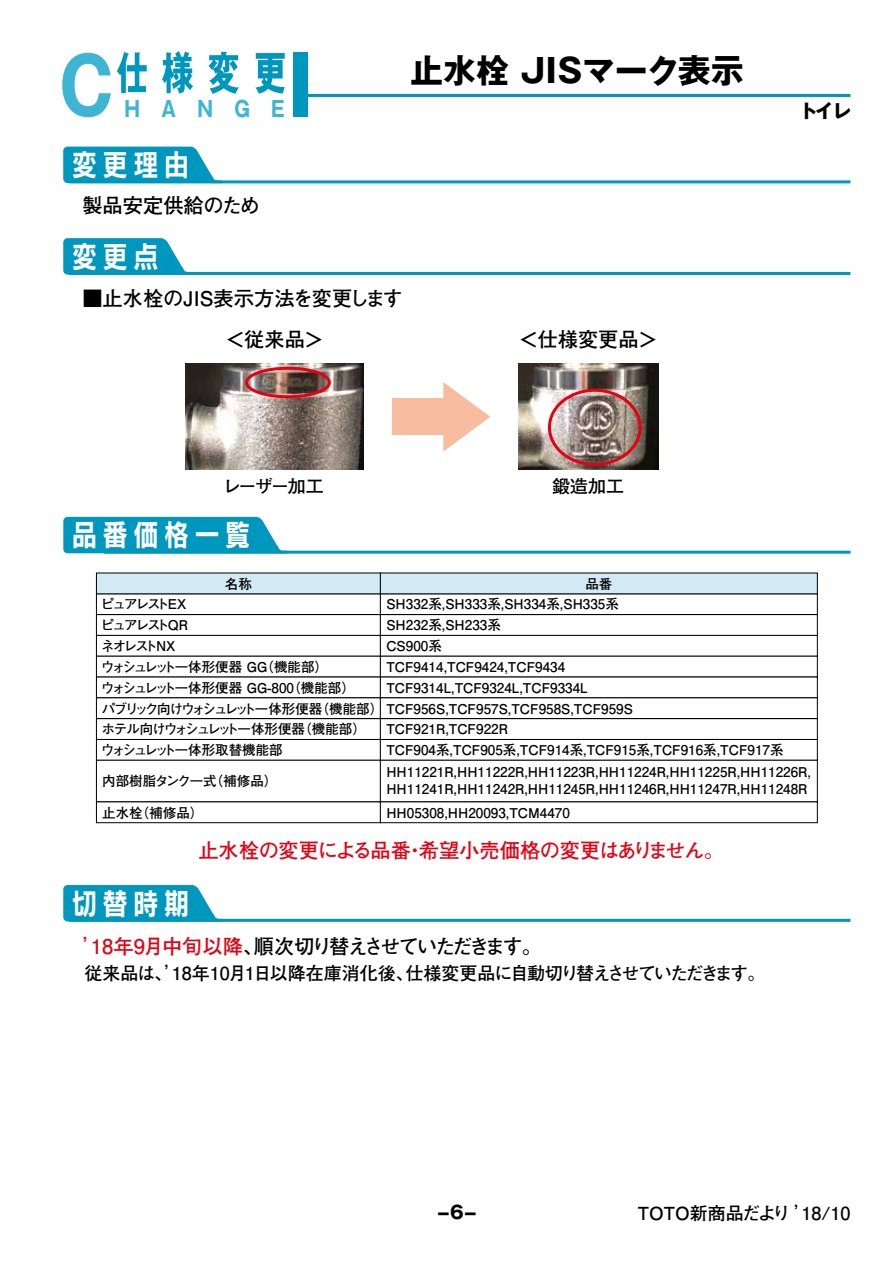
<style>
.page{position:relative;width:893px;height:1263px;background:#fff}
.page>*{position:absolute;margin:0;border:0;box-sizing:border-box;transform-origin:0 0}
.t1{font:700 77.55px "Gothic MB101 Pro";color:#3eb6d3;scale:.86 1}
.t2{font:700 33px "Gothic MB101 Pro";color:#000}
.t3{font:30px "Rodin Pro B";letter-spacing:.2em;color:#fff;scale:.85 1}
.t4{font:700 21.6px "Gothic MB101 Pro";letter-spacing:1.2em;color:#3eb6d3;scale:.83 1}
.t5{font:700 20.25px/41px "Futo Go B101 Pro";color:#000}
.t6{font:700 20.25px "Futo Go B101 Pro";letter-spacing:-.02em;color:#e60012}
.t7{font:700 20.25px "Futo Go B101 Pro";letter-spacing:-.09em;color:#000}
.t8{font:700 18.75px "Gothic MB101 Pro";color:#000}
.t9{font:700 18px "Futo Go B101 Pro";letter-spacing:-.065em;color:#000}
.t10{font:700 18px "Futo Go B101 Pro";letter-spacing:-.095em;color:#000}
.t11{font:700 18px "Gothic MB101 Pro";color:#000;scale:2 1}
.t12{font:700 13.5px/20.9px "Futo Go B101 Pro";color:#000}
.t13{font:700 13.5px/20.9px "Futo Go B101 Pro";letter-spacing:-.09em;color:#000}
.t14{font:700 13.5px/20.9px "Futo Go B101 Pro";letter-spacing:-.135em;color:#000}
.t15{font:700 13.5px/20.9px "Futo Go B101 Pro";letter-spacing:-.14em;color:#000}
.s1{color:#e60012}
</style>
<div class="page">
<div style="left:293px;top:52px;width:14px;height:65px;background:#0097be"></div>
<hr style="left:304px;top:94px;width:546px;height:3px;background:#0097be">
<svg style="left:117px;top:52px;width:30px;height:41px"></svg>
<svg style="left:162px;top:51px;width:31px;height:42px"></svg>
<svg style="left:208px;top:52px;width:31px;height:42px"></svg>
<svg style="left:255px;top:53px;width:30px;height:41px"></svg>
<img style="left:185px;top:364px;width:179px;height:106px">
<img style="left:518px;top:364px;width:140px;height:106px">
<hr style="left:69px;top:919px;width:781px;height:3px;background:#0097be">
<svg style="left:63px;top:885px;width:160px;height:36px;background:#1aa1c4"></svg>
<hr style="left:69px;top:272px;width:781px;height:3px;background:#0097be">
<svg style="left:63px;top:238px;width:126px;height:37px"></svg>
<hr style="left:69px;top:180px;width:781px;height:3px;background:#0097be">
<svg style="left:63px;top:147px;width:159px;height:36px"></svg>
<svg style="left:443px;top:382px;width:47px;height:69px"></svg>
<div style="left:392px;top:398px;width:58px;height:37px;background:#f7bb9e"></div>
<hr style="left:104px;top:551px;width:746px;height:3px;background:#0097be">
<svg style="left:63px;top:517px;width:224px;height:36px;background:#129ec2"></svg>
<div style="left:245px;top:367px;width:86px;height:31px;border:3px solid #e60012;border-radius:50%"></div>
<div style="left:548px;top:389px;width:93px;height:77px;border:3px solid #e60012;border-radius:50%"></div>
<div style="left:96px;top:614px;width:285px;height:22px;border:1px solid #000"></div>
<div style="left:96px;top:573px;width:284px;height:21px;background:#d2eaf3"></div>
<div style="left:380px;top:614px;width:438px;height:22px;border:1px solid #000"></div>
<div style="left:96px;top:635px;width:285px;height:22px;border:1px solid #000"></div>
<div style="left:380px;top:635px;width:438px;height:22px;border:1px solid #000"></div>
<div style="left:96px;top:697px;width:285px;height:22px;border:1px solid #000"></div>
<div style="left:380px;top:697px;width:438px;height:22px;border:1px solid #000"></div>
<div style="left:96px;top:718px;width:285px;height:22px;border:1px solid #000"></div>
<div style="left:96px;top:739px;width:285px;height:22px;border:1px solid #000"></div>
<div style="left:380px;top:718px;width:438px;height:22px;border:1px solid #000"></div>
<div style="left:380px;top:739px;width:438px;height:22px;border:1px solid #000"></div>
<div style="left:96px;top:760px;width:285px;height:42px;border:1px solid #000"></div>
<div style="left:380px;top:760px;width:438px;height:42px;border:1px solid #000"></div>
<div style="left:96px;top:801px;width:285px;height:22px;border:1px solid #000"></div>
<div style="left:380px;top:801px;width:438px;height:22px;border:1px solid #000"></div>
<div style="left:380px;top:573px;width:437px;height:21px;background:#d2eaf3"></div>
<h1 class="t1" style="left:59px;top:22px;width:65px">C</h1>
<h2 class="t2" style="left:410px;top:43px;width:335px">止水栓 JISマーク表示</h2>
<h3 class="t4" style="left:125px;top:91px;width:195px">HANGE</h3>
<h3 class="t8" style="left:799px;top:95px;width:54px">トイレ</h3>
<h3 class="t3" style="left:72px;top:145px;width:140px">変更理由</h3>
<h3 class="t5" style="left:82px;top:183px;width:179px">製品安定供給のため</h3>
<h3 class="t3" style="left:72px;top:236px;width:104px">変更点</h3>
<h3 class="t5" style="left:225px;top:275px;width:179px;text-indent:-143px">■止水栓のJIS表示方法を変更します＜従来品＞</h3>
<h3 class="t5" style="left:519px;top:316px;width:140px">＜仕様変更品＞</h3>
<h3 class="t9" style="left:223px;top:472px;width:102px">レーザー加工</h3>
<h3 class="t9" style="left:552px;top:472px;width:73px">鍛造加工</h3>
<h3 class="t3" style="left:72px;top:515px;width:211px">品番価格一覧</h3>
<p class="t15" style="left:101px;top:592px;width:89px">ピュアレストEXピュアレストQR</p>
<p class="t12" style="left:225px;top:571px;width:28px">名称</p>
<p class="t12" style="left:585px;top:571px;width:28px">品番</p>
<p class="t12" style="left:386px;top:592px;width:234px">SH332系,SH333系,SH334系,SH335系<br>SH232系,SH233系</p>
<p class="t14" style="left:101px;top:634px;width:229px">ネオレストNX<br>ウォシュレット一体形便器 GG（機能部）</p>
<p class="t12" style="left:386px;top:634px;width:180px">CS900系<br>TCF9414,TCF9424,TCF9434</p>
<p class="t12" style="left:101px;top:675px;width:533px">ウォシュレット一体形便器 GG-800（機能部）<br>パブリック向けウォシュレット一体形便器（機能部） TCF956S,TCF957S,TCF958S,TCF959S</p>
<p class="t12" style="left:386px;top:675px;width:203px">TCF9314L,TCF9324L,TCF9334L</p>
<p class="t13" style="left:101px;top:717px;width:266px">ホテル向けウォシュレット一体形便器（機能部）ウォシュレット一体形取替機能部</p>
<p class="t12" style="left:386px;top:717px;width:399px">TCF921R,TCF922R<br>TCF904系,TCF905系,TCF914系,TCF915系,TCF916系,TCF917系</p>
<p class="t12" style="left:102px;top:768px;width:177px">内部樹脂タンク一式（補修品）</p>
<p class="t12" style="left:386px;top:761px;width:426px;line-height:17.2px">HH11221R,HH11222R,HH11223R,HH11224R,HH11225R,HH11226R,<br>HH11241R,HH11242R,HH11245R,HH11246R,HH11247R,HH11248R</p>
<p class="t12" style="left:102px;top:800px;width:103px">止水栓（補修品）</p>
<p class="t12" style="left:386px;top:800px;width:185px">HH05308,HH20093,TCM4470</p>
<h3 class="t3" style="left:72px;top:883px;width:140px">切替時期</h3>
<h3 class="t6" style="left:198px;top:835px;width:527px">止水栓の変更による品番・希望小売価格の変更はありません。</h3>
<h3 class="t7" style="left:83px;top:930px;width:461px"><span class="s1">’18年9月中旬以降</span>、順次切り替えさせていただきます。</h3>
<h3 class="t9" style="left:84px;top:959px;width:682px">従来品は、’18年10月1日以降在庫消化後、仕様変更品に自動切り替えさせていただきます。</h3>
<h3 class="t11" style="left:437px;top:1197px;width:22px">-6-</h3>
<h3 class="t10" style="left:634px;top:1199px;width:218px">ＴＯＴＯ新商品だより ’18/10</h3>
</div>
